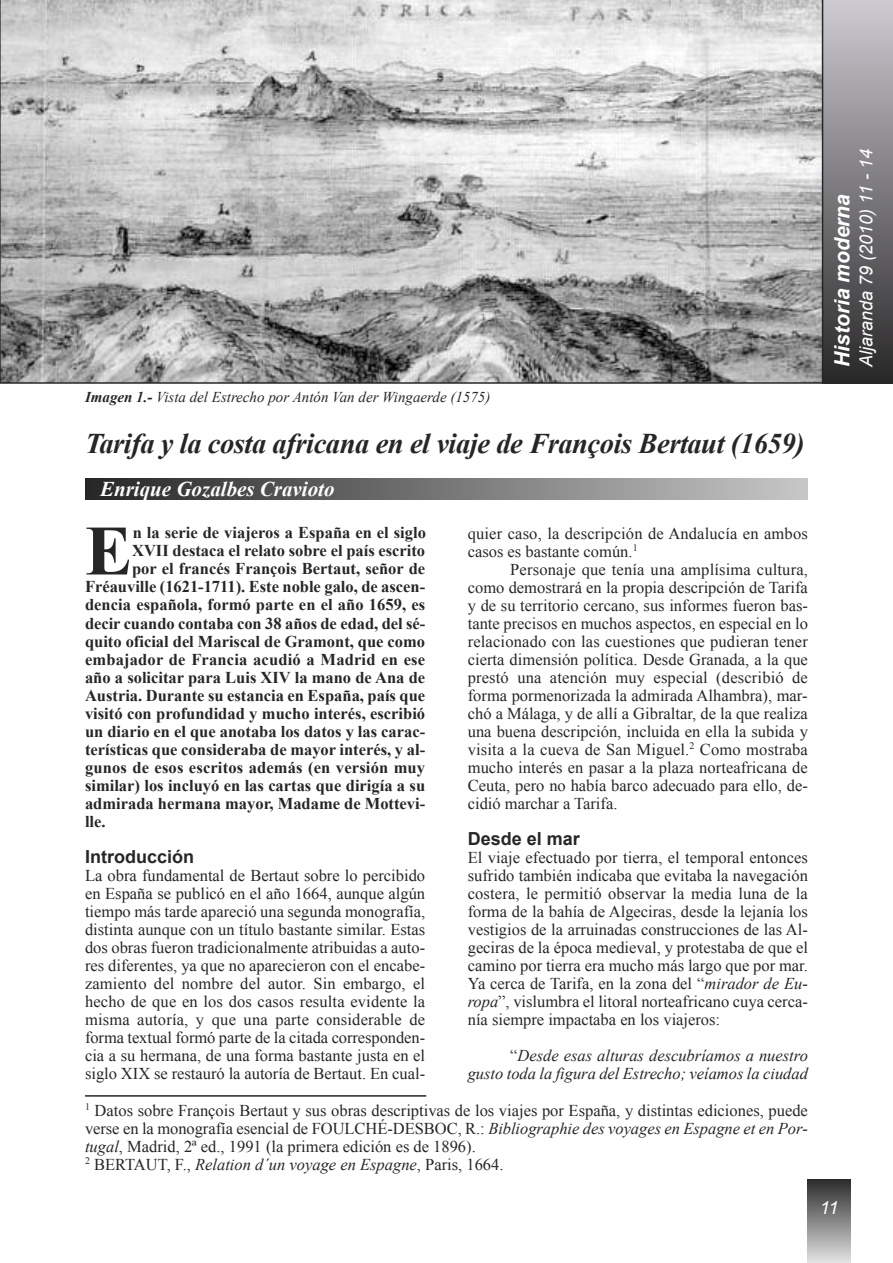
<style>
.page{position:relative;width:893px;height:1263px;background:#fff}
.page>*{position:absolute;margin:0;border:0;box-sizing:border-box;transform-origin:0 0}
.t1{font:700 70.8px "Times New Roman";color:#272627}
.t2{font:italic 700 28.5px "Times New Roman";letter-spacing:-.015em;color:#272627}
.t3{font:italic 700 21px "Times New Roman";color:#fff}
.t4{font:italic 700 21px "Arial";color:#fff}
.t5{font:italic 18px "Arial";color:#fff}
.t6{font:700 18px "Arial";color:#272627}
.t7{font:16.5px/18px "Times New Roman";color:#272627;text-align:justify}
.t8{font:700 16.5px "Times New Roman";color:#272627}
.t9{font:italic 16.5px/18px "Times New Roman";color:#272627;text-align:right}
.t10{font:italic 15px "Times New Roman";color:#272627}
.s1{font-weight:700}
.s2{font-style:italic}
.s3{font-style:normal}
</style>
<div class="page">
<div style="left:822px;top:0;width:71px;height:384px;background:linear-gradient(to bottom,#cdcbd1,#282728)"></div>
<div style="left:808px;top:1179px;width:42px;height:84px;background:linear-gradient(to bottom,#2c2b2b,#e1e1e1)"></div>
<svg style="left:0;top:0;width:823px;height:384px;background:#b8b8b8"></svg>
<div style="left:85px;top:479px;width:723px;height:21px;background:linear-gradient(to right,#272627,#c7c7c7)"></div>
<hr style="left:85px;top:1095px;width:341px;height:2px;background:#272627">
<p class="t10" style="left:85px;top:388px;width:407px"><span class="s1">Imagen 1.-</span> Vista del Estrecho por Antón Van der Wingaerde (1575)</p>
<h2 class="t2" style="left:85px;top:428px;width:721px">Tarifa y la costa africana en el viaje de François Bertaut (1659)</h2>
<p class="t3" style="left:100px;top:477px;width:236px">Enrique Gozalbes Cravioto</p>
<h1 class="t1" style="left:85px;top:511px;width:49px">E</h1>
<p class="t8" style="left:133px;top:524px;width:295px">n la serie de viajeros a España en el siglo</p>
<p class="t8" style="left:132px;top:542px;width:295px">XVII destaca el relato sobre el país escrito</p>
<p class="t8" style="left:132px;top:560px;width:295px">por el francés François Bertaut, señor de</p>
<p class="t8" style="left:85px;top:578px;width:342px">Fréauville (1621-1711). Este noble galo, de ascen-</p>
<p class="t8" style="left:85px;top:596px;width:342px">dencia española, formó parte en el año 1659, es</p>
<p class="t8" style="left:85px;top:614px;width:342px">decir cuando contaba con 38 años de edad, del sé-</p>
<p class="t8" style="left:85px;top:632px;width:342px">quito oficial del Mariscal de Gramont, que como</p>
<p class="t8" style="left:85px;top:650px;width:342px">embajador de Francia acudió a Madrid en ese</p>
<p class="t8" style="left:85px;top:668px;width:342px">año a solicitar para Luis XIV la mano de Ana de</p>
<p class="t8" style="left:85px;top:686px;width:342px">Austria. Durante su estancia en España, país que</p>
<p class="t8" style="left:85px;top:704px;width:342px">visitó con profundidad y mucho interés, escribió</p>
<p class="t8" style="left:85px;top:722px;width:342px">un diario en el que anotaba los datos y las carac-</p>
<p class="t8" style="left:85px;top:740px;width:342px">terísticas que consideraba de mayor interés, y al-</p>
<p class="t8" style="left:85px;top:758px;width:342px">gunos de esos escritos además (en versión muy</p>
<p class="t8" style="left:85px;top:776px;width:342px">similar) los incluyó en las cartas que dirigía a su</p>
<p class="t8" style="left:85px;top:794px;width:342px">admirada hermana mayor, Madame de Mottevi-</p>
<p class="t8" style="left:85px;top:812px;width:22px">lle.</p>
<p class="t6" style="left:85px;top:846px;width:110px">Introducción</p>
<p class="t7" style="left:85px;top:866px;width:342px">La obra fundamental de Bertaut sobre lo percibido en España se publicó en el año 1664, aunque algún tiempo más tarde apareció una segunda monografía, distinta aunque con un título bastante similar. Estas dos obras fueron tradicionalmente atribuidas a auto&shy;res diferentes, ya que no aparecieron con el encabe&shy;zamiento del nombre del autor. Sin embargo, el hecho de que en los dos casos resulta evidente la misma autoría, y que una parte considerable de forma textual formó parte de la citada corresponden&shy;cia a su hermana, de una forma bastante justa en el siglo XIX se restauró la autoría de Bertaut. En cual-</p>
<p class="t7" style="left:468px;top:524px;width:342px">quier caso, la descripción de Andalucía en ambos casos es bastante común.<sup>1</sup></p>
<p class="t7" style="left:468px;top:560px;width:342px;text-indent:43px">Personaje que tenía una amplísima cultura, como demostrará en la propia descripción de Tarifa y de su territorio cercano, sus informes fueron bas&shy;tante precisos en muchos aspectos, en especial en lo relacionado con las cuestiones que pudieran tener cierta dimensión política. Desde Granada, a la que prestó una atención muy especial (describió de forma pormenorizada la admirada Alhambra), mar&shy;chó a Málaga, y de allí a Gibraltar, de la que realiza una buena descripción, incluida en ella la subida y visita a la cueva de San Miguel.<sup>2</sup> Como mostraba mucho interés en pasar a la plaza norteafricana de Ceuta, pero no había barco adecuado para ello, de&shy;cidió marchar a Tarifa.</p>
<p class="t6" style="left:468px;top:828px;width:114px">Desde el mar</p>
<p class="t7" style="left:468px;top:848px;width:342px">El viaje efectuado por tierra, el temporal entonces sufrido también indicaba que evitaba la navegación costera, le permitió observar la media luna de la forma de la bahía de Algeciras, desde la lejanía los vestigios de la arruinadas construcciones de las Al&shy;geciras de la época medieval, y protestaba de que el camino por tierra era mucho más largo que por mar.<br>Ya cerca de Tarifa, en la zona del “<span class="s2">mirador de Eu&shy;ropa</span>”, vislumbra el litoral norteafricano cuya cerca&shy;nía siempre impactaba en los viajeros:</p>
<p class="t9" style="left:468px;top:1046px;width:342px"><span class="s3">“</span>Desde esas alturas descubríamos a nuestro<br>gusto toda la figura del Estrecho; veíamos la ciudad</p>
<p class="t7" style="left:85px;top:1101px;width:724px;text-align:left"><sup>1</sup> Datos sobre François Bertaut y sus obras descriptivas de los viajes por España, y distintas ediciones, puede verse en la monografía esencial de FOULCHÉ-DESBOC, R.: <span class="s2">Bibliographie des voyages en Espagne et en Por&shy;tugal</span>, Madrid, 2ª ed., 1991 (la primera edición es de 1896).<br><sup>2</sup> BERTAUT, F., <span class="s2">Relation d´un voyage en Espagne</span>, Paris, 1664.</p>
<p class="t4" style="left:830px;top:367px;width:174px;rotate:-90deg">Historia moderna</p>
<p class="t5" style="left:856px;top:367px;width:219px;rotate:-90deg">Aljaranda 79 (2010) 11 - 14</p>
<p class="t5" style="left:820px;top:1197px;width:20px">11</p>
</div>
